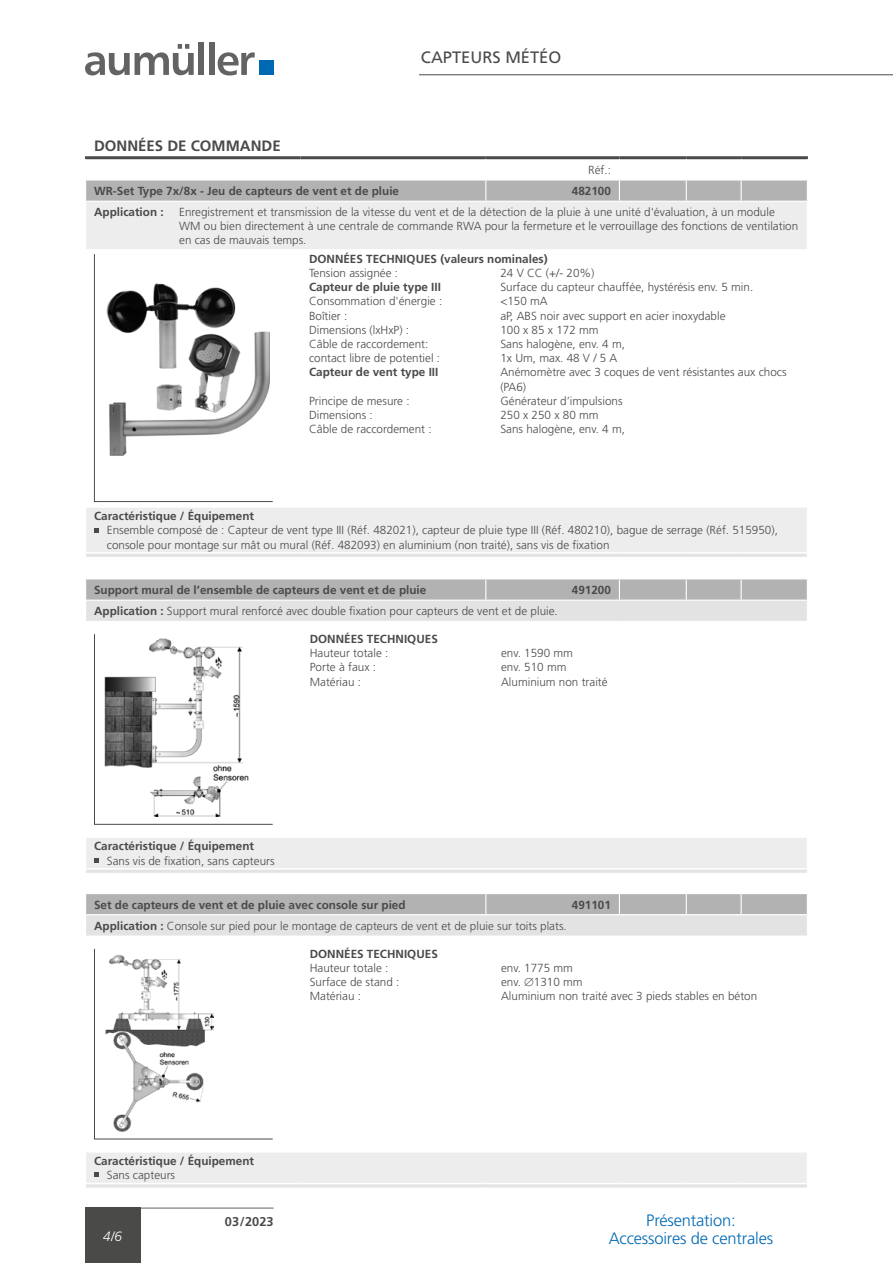
<style>
.page{position:relative;width:893px;height:1263px;background:#fff}
.page>*{position:absolute;margin:0;border:0;box-sizing:border-box;transform-origin:0 0}
.t1{font:300 16.5px/18px "Frutiger LT Std";letter-spacing:-.01em;color:#0069b4;text-align:center}
.t2{font:16.5px "Frutiger LT Std";color:#4a4a49}
.t3{font:700 15px "Frutiger LT Std";color:#4a4a49}
.t4{font:italic 300 13.5px "Frutiger LT Std";color:#fff}
.t5{font:700 12.75px "Frutiger LT Std";color:#4a4a49}
.t6{font:300 11.7px/14.2px "Frutiger LT Std";color:#4a4a49}
.t7{font:700 11.7px "Frutiger LT Std";color:#4a4a49}
.s1{font-weight:700}
</style>
<div class="page">
<hr style="left:419px;top:74px;width:474px;height:1px;background:#4a4a49">
<hr style="left:85px;top:1208px;width:189px;height:1px;background:#646363">
<div style="left:85px;top:1208px;width:55px;height:55px;background:#4a4a49"></div>
<svg style="left:85px;top:44px;width:109px;height:31px"></svg>
<div style="left:198px;top:43px;width:6px;height:32px;background:#646363"></div>
<div style="left:209px;top:43px;width:5px;height:32px;background:#646363"></div>
<svg style="left:218px;top:52px;width:37px;height:23px"></svg>
<div style="left:260px;top:60px;width:14px;height:15px;background:#0069b4"></div>
<div style="left:86px;top:202px;width:721px;height:350px;background:#ededed"></div>
<svg style="left:86px;top:250px;width:721px;height:256px"></svg>
<hr style="left:85px;top:156px;width:216px;height:3px;background:#4a4a49">
<hr style="left:301px;top:156px;width:185px;height:3px;background:#4a4a49">
<hr style="left:486px;top:156px;width:133px;height:3px;background:#4a4a49">
<hr style="left:619px;top:156px;width:67px;height:3px;background:#4a4a49">
<hr style="left:686px;top:156px;width:55px;height:3px;background:#4a4a49">
<hr style="left:741px;top:156px;width:67px;height:3px;background:#4a4a49">
<svg style="left:85px;top:159px;width:723px;height:42px"></svg>
<hr style="left:85px;top:249px;width:216px;height:1px;background:#fff">
<hr style="left:301px;top:249px;width:185px;height:1px;background:#fff">
<hr style="left:300px;top:250px;width:1px;height:256px;background:#fff">
<hr style="left:486px;top:249px;width:133px;height:1px;background:#fff">
<hr style="left:619px;top:249px;width:67px;height:1px;background:#fff">
<hr style="left:686px;top:249px;width:55px;height:1px;background:#fff">
<hr style="left:741px;top:249px;width:67px;height:1px;background:#fff">
<hr style="left:85px;top:506px;width:216px;height:2px;background:#fff">
<hr style="left:301px;top:506px;width:185px;height:2px;background:#fff">
<hr style="left:486px;top:506px;width:133px;height:2px;background:#fff">
<hr style="left:619px;top:506px;width:67px;height:2px;background:#fff">
<hr style="left:686px;top:506px;width:55px;height:2px;background:#fff">
<hr style="left:741px;top:506px;width:67px;height:2px;background:#fff">
<hr style="left:86px;top:554px;width:721px;height:3px;background:#e3e3e3">
<svg style="left:94px;top:253px;width:179px;height:249px"></svg>
<svg style="left:94px;top:528px;width:5px;height:4px"></svg>
<div style="left:86px;top:837px;width:721px;height:32px;background:#ededed"></div>
<svg style="left:86px;top:579px;width:721px;height:42px"></svg>
<hr style="left:301px;top:600px;width:185px;height:1px;background:#fff">
<hr style="left:486px;top:600px;width:133px;height:1px;background:#fff">
<hr style="left:619px;top:600px;width:67px;height:1px;background:#fff">
<hr style="left:686px;top:600px;width:55px;height:1px;background:#fff">
<hr style="left:741px;top:600px;width:67px;height:1px;background:#fff">
<hr style="left:85px;top:837px;width:216px;height:1px;background:#fff">
<hr style="left:301px;top:837px;width:185px;height:1px;background:#fff">
<hr style="left:486px;top:837px;width:133px;height:1px;background:#fff">
<hr style="left:619px;top:837px;width:67px;height:1px;background:#fff">
<hr style="left:686px;top:837px;width:55px;height:1px;background:#fff">
<hr style="left:741px;top:837px;width:67px;height:1px;background:#fff">
<hr style="left:86px;top:870px;width:721px;height:3px;background:#e3e3e3">
<hr style="left:86px;top:868px;width:215px;height:2px;background:#fff">
<hr style="left:301px;top:868px;width:185px;height:2px;background:#fff">
<hr style="left:486px;top:868px;width:133px;height:2px;background:#fff">
<hr style="left:619px;top:868px;width:67px;height:2px;background:#fff">
<hr style="left:686px;top:868px;width:55px;height:2px;background:#fff">
<hr style="left:741px;top:868px;width:66px;height:2px;background:#fff">
<svg style="left:94px;top:634px;width:179px;height:191px"></svg>
<svg style="left:94px;top:858px;width:5px;height:4px"></svg>
<div style="left:86px;top:1152px;width:721px;height:31px;background:#ededed"></div>
<svg style="left:86px;top:894px;width:721px;height:41px"></svg>
<hr style="left:301px;top:914px;width:185px;height:1px;background:#fff">
<hr style="left:486px;top:914px;width:133px;height:1px;background:#fff">
<hr style="left:619px;top:914px;width:67px;height:1px;background:#fff">
<hr style="left:686px;top:914px;width:55px;height:1px;background:#fff">
<hr style="left:741px;top:914px;width:67px;height:1px;background:#fff">
<svg style="left:86px;top:1184px;width:721px;height:3px"></svg>
<svg style="left:94px;top:948px;width:179px;height:192px"></svg>
<svg style="left:94px;top:1173px;width:5px;height:4px"></svg>
<p class="t3" style="left:94px;top:137px;width:188px">DONNÉES DE COMMANDE</p>
<h1 class="t2" style="left:421px;top:48px;width:142px">CAPTEURS MÉTÉO</h1>
<p class="t6" style="left:588px;top:163px;width:24px">Réf.:</p>
<p class="t7" style="left:94px;top:184px;width:306px">WR-Set Type 7x/8x - Jeu de capteurs de vent et de pluie</p>
<p class="t7" style="left:572px;top:184px;width:41px">482100</p>
<p class="t7" style="left:94px;top:205px;width:71px">Application :</p>
<p class="t6" style="left:179px;top:205px;width:621px">Enregistrement et transmission de la vitesse du vent et de la détection de la pluie à une unité d'évaluation, à un module<br>WM ou bien directement à une centrale de commande RWA pour la fermeture et le verrouillage des fonctions de ventilation en cas de mauvais temps.</p>
<p class="t7" style="left:309px;top:252px;width:240px">DONNÉES TECHNIQUES (valeurs nominales)</p>
<p class="t6" style="left:309px;top:266px;width:91px">Tension assignée :</p>
<p class="t6" style="left:500px;top:266px;width:96px">24 V CC (+/- 20%)</p>
<p class="t7" style="left:309px;top:280px;width:133px">Capteur de pluie type III</p>
<p class="t6" style="left:500px;top:280px;width:254px">Surface du capteur chauffée, hystérésis env. 5 min.</p>
<p class="t6" style="left:309px;top:294px;width:135px">Consommation d'énergie :</p>
<p class="t6" style="left:500px;top:294px;width:49px">&lt;150 mA</p>
<p class="t6" style="left:309px;top:309px;width:40px">Boîtier :</p>
<p class="t6" style="left:500px;top:309px;width:227px">aP, ABS noir avec support en acier inoxydable</p>
<p class="t6" style="left:309px;top:323px;width:102px">Dimensions (lxHxP) :</p>
<p class="t6" style="left:500px;top:323px;width:100px">100 x 85 x 172 mm</p>
<p class="t6" style="left:309px;top:337px;width:121px">Câble de raccordement:</p>
<p class="t6" style="left:500px;top:337px;width:126px">Sans halogène, env. 4 m,</p>
<p class="t6" style="left:309px;top:351px;width:133px">contact libre de potentiel :</p>
<p class="t6" style="left:500px;top:351px;width:119px">1x Um, max. 48 V / 5 A</p>
<p class="t7" style="left:309px;top:365px;width:131px">Capteur de vent type III</p>
<p class="t6" style="left:500px;top:365px;width:288px">Anémomètre avec 3 coques de vent résistantes aux chocs (PA6)</p>
<p class="t6" style="left:309px;top:394px;width:102px">Principe de mesure :</p>
<p class="t6" style="left:500px;top:394px;width:124px">Générateur d’impulsions</p>
<p class="t6" style="left:309px;top:408px;width:65px">Dimensions :</p>
<p class="t6" style="left:500px;top:408px;width:100px">250 x 250 x 80 mm</p>
<p class="t6" style="left:309px;top:422px;width:124px">Câble de raccordement :</p>
<p class="t6" style="left:500px;top:422px;width:126px">Sans halogène, env. 4 m,</p>
<p class="t7" style="left:94px;top:509px;width:161px">Caractéristique / Équipement</p>
<p class="t6" style="left:107px;top:523px;width:673px">Ensemble composé de : Capteur de vent type III (Réf. 482021), capteur de pluie type III (Réf. 480210), bague de serrage (Réf. 515950), console pour montage sur mât ou mural (Réf. 482093) en aluminium (non traité), sans vis de fixation</p>
<p class="t7" style="left:94px;top:583px;width:334px">Support mural de l’ensemble de capteurs de vent et de pluie</p>
<p class="t7" style="left:572px;top:583px;width:41px">491200</p>
<p class="t6" style="left:94px;top:604px;width:465px"><span class="s1">Application :</span> Support mural renforcé avec double fixation pour capteurs de vent et de pluie.</p>
<p class="t7" style="left:310px;top:632px;width:130px">DONNÉES TECHNIQUES</p>
<p class="t6" style="left:310px;top:646px;width:80px">Hauteur totale :</p>
<p class="t6" style="left:501px;top:646px;width:73px">env. 1590 mm</p>
<p class="t6" style="left:310px;top:660px;width:68px">Porte à faux :</p>
<p class="t6" style="left:501px;top:660px;width:67px">env. 510 mm</p>
<p class="t6" style="left:310px;top:675px;width:53px">Matériau :</p>
<p class="t6" style="left:501px;top:675px;width:108px">Aluminium non traité</p>
<p class="t7" style="left:94px;top:839px;width:161px">Caractéristique / Équipement</p>
<p class="t6" style="left:107px;top:854px;width:169px">Sans vis de fixation, sans capteurs</p>
<p class="t7" style="left:94px;top:898px;width:313px">Set de capteurs de vent et de pluie avec console sur pied</p>
<p class="t7" style="left:572px;top:898px;width:41px">491101</p>
<p class="t6" style="left:94px;top:919px;width:474px"><span class="s1">Application :</span> Console sur pied pour le montage de capteurs de vent et de pluie sur toits plats.</p>
<p class="t7" style="left:310px;top:947px;width:130px">DONNÉES TECHNIQUES</p>
<p class="t6" style="left:310px;top:961px;width:80px">Hauteur totale :</p>
<p class="t6" style="left:501px;top:961px;width:73px">env. 1775 mm</p>
<p class="t6" style="left:310px;top:975px;width:91px">Surface de stand :</p>
<p class="t6" style="left:501px;top:975px;width:83px">env. ∅1310 mm</p>
<p class="t6" style="left:310px;top:989px;width:53px">Matériau :</p>
<p class="t6" style="left:501px;top:989px;width:258px">Aluminium non traité avec 3 pieds stables en béton</p>
<p class="t7" style="left:94px;top:1154px;width:161px">Caractéristique / Équipement</p>
<p class="t6" style="left:107px;top:1168px;width:70px">Sans capteurs</p>
<p class="t4" style="left:103px;top:1229px;width:20px">4/6</p>
<p class="t5" style="left:225px;top:1214px;width:50px">03/2023</p>
<h1 class="t1" style="left:609px;top:1212px;width:166px">Présentation:<br>Accessoires de centrales</h1>
</div>
